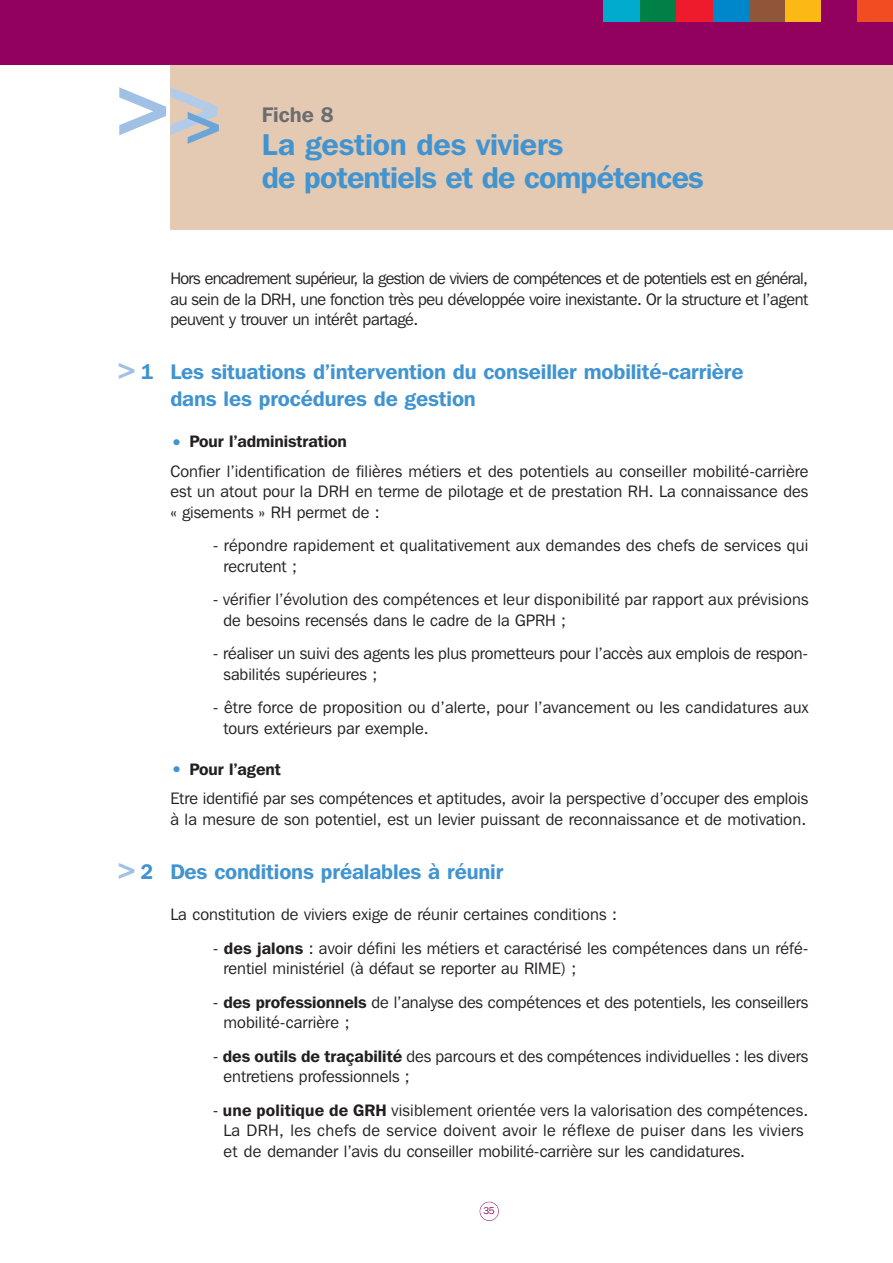
<style>
.page{position:relative;width:893px;height:1263px;background:#fff}
.page>*{position:absolute;margin:0;border:0;box-sizing:border-box;transform-origin:0 0}
.t1{font:800 81.45px "Franklin Gothic IT Cby BT";color:#a0c0e4}
.t2{font:600 30px/33px "Franklin Gothic IT Cby BT";letter-spacing:-.025em;color:#4194d0}
.t3{font:800 27px "Franklin Gothic IT Cby BT";color:#a0c0e4}
.t4{font:600 21px/27px "Franklin Gothic IT Cby BT";letter-spacing:-.005em;color:#4194d0}
.t5{font:600 21px "Franklin Gothic IT Cby BT";color:#6c6d70}
.t6{font:16.5px/20.7px "Franklin Gothic IT Cby BT";letter-spacing:.005em;color:#231f20}
.t7{font:9.75px "Franklin Gothic IT Cby BT";color:#91015d}
.s1{color:#b1cbe9}
.s2{font-weight:600;font-size:21px;color:#4194d0}
.s3{font-weight:800;font-size:21px;color:#4194d0}
.s4{font-weight:600}
</style>
<div class="page">
<div style="left:171px;top:60px;width:722px;height:170px;background:#e4cab2"></div>
<div style="left:0;top:0;width:893px;height:64px;background:#91015d"></div>
<div style="left:857px;top:0;width:36px;height:22px;background:#f04d22"></div>
<div style="left:784px;top:0;width:36px;height:22px;background:#fcb814"></div>
<div style="left:748px;top:0;width:36px;height:22px;background:#8f563a"></div>
<div style="left:712px;top:0;width:36px;height:22px;background:#0086cb"></div>
<div style="left:676px;top:0;width:36px;height:22px;background:#ee1b2d"></div>
<div style="left:640px;top:0;width:36px;height:22px;background:#007f46"></div>
<div style="left:604px;top:0;width:36px;height:22px;background:#00abcd"></div>
<div style="left:480px;top:1202px;width:19px;height:19px;border:1px solid #91015d;border-radius:50%"></div>
<h1 class="t1" style="left:109px;top:79px;width:121px">&gt; <span class="s1">&gt;</span><sub>&gt;</sub></h1>
<p class="t5" style="left:262px;top:107px;width:73px">Fiche 8</p>
<h2 class="t2" style="left:262px;top:130px;width:444px">La gestion des viviers<br>de potentiels et de compétences</h2>
<h3 class="t3" style="left:116px;top:360px;width:39px">&gt;<span class="s2">1</span></h3>
<h3 class="t3" style="left:115px;top:860px;width:39px">&gt;<span class="s2">2</span></h3>
<p class="t6" style="left:170px;top:269px;width:639px;text-align:justify">Hors encadrement supérieur, la gestion de viviers de compétences et de potentiels est en général, au sein de la DRH, une fonction très peu développée voire inexistante. Or la structure et l’agent peuvent y trouver un intérêt partagé.</p>
<p class="t4" style="left:170px;top:360px;width:575px">Les situations d’intervention du conseiller mobilité-carrière dans les procédures de gestion</p>
<p class="t6" style="left:170px;top:429px;width:640px;line-height:29.1px"><span class="s3">•</span> <span class="s4">Pour l’administration<br></span>Confier l’identification de filières métiers et des potentiels au conseiller mobilité-carrière</p>
<p class="t6" style="left:170px;top:483px;width:639px">est un atout pour la DRH en terme de pilotage et de prestation RH. La connaissance des « gisements » RH permet de :</p>
<p class="t6" style="left:223px;top:537px;width:586px;text-indent:-11px">- répondre rapidement et qualitativement aux demandes des chefs de services qui recrutent ;</p>
<p class="t6" style="left:223px;top:591px;width:586px;text-indent:-11px">- vérifier l’évolution des compétences et leur disponibilité par rapport aux prévisions de besoins recensés dans le cadre de la GPRH ;</p>
<p class="t6" style="left:223px;top:645px;width:586px;text-indent:-11px">- réaliser un suivi des agents les plus prometteurs pour l’accès aux emplois de respon&shy;sabilités supérieures ;</p>
<p class="t6" style="left:223px;top:699px;width:586px;text-indent:-11px">- être force de proposition ou d’alerte, pour l’avancement ou les candidatures aux tours extérieurs par exemple.</p>
<p class="t6" style="left:170px;top:756px;width:639px;line-height:29.1px"><span class="s3">•</span> <span class="s4">Pour l’agent<br></span>Etre identifié par ses compétences et aptitudes, avoir la perspective d’occuper des emplois</p>
<p class="t6" style="left:170px;top:810px;width:637px">à la mesure de son potentiel, est un levier puissant de reconnaissance et de motivation.</p>
<p class="t4" style="left:170px;top:860px;width:335px">Des conditions préalables à réunir</p>
<p class="t6" style="left:170px;top:905px;width:448px">La constitution de viviers exige de réunir certaines conditions :</p>
<p class="t6" style="left:223px;top:939px;width:586px;text-indent:-11px">- <span class="s4">des jalons</span> : avoir défini les métiers et caractérisé les compétences dans un réfé&shy;rentiel ministériel (à défaut se reporter au RIME) ;</p>
<p class="t6" style="left:223px;top:993px;width:586px;text-indent:-11px">- <span class="s4">des professionnels</span> de l’analyse des compétences et des potentiels, les conseillers mobilité-carrière ;</p>
<p class="t6" style="left:223px;top:1047px;width:586px;text-indent:-11px">- <span class="s4">des outils de traçabilité</span> des parcours et des compétences individuelles : les divers entretiens professionnels ;</p>
<p class="t6" style="left:223px;top:1101px;width:586px;text-indent:-11px">- <span class="s4">une politique de GRH</span> visiblement orientée vers la valorisation des compétences.<br>La DRH, les chefs de service doivent avoir le réflexe de puiser dans les viviers et de demander l’avis du conseiller mobilité-carrière sur les candidatures.</p>
<p class="t7" style="left:484px;top:1208px;width:13px">35</p>
</div>
